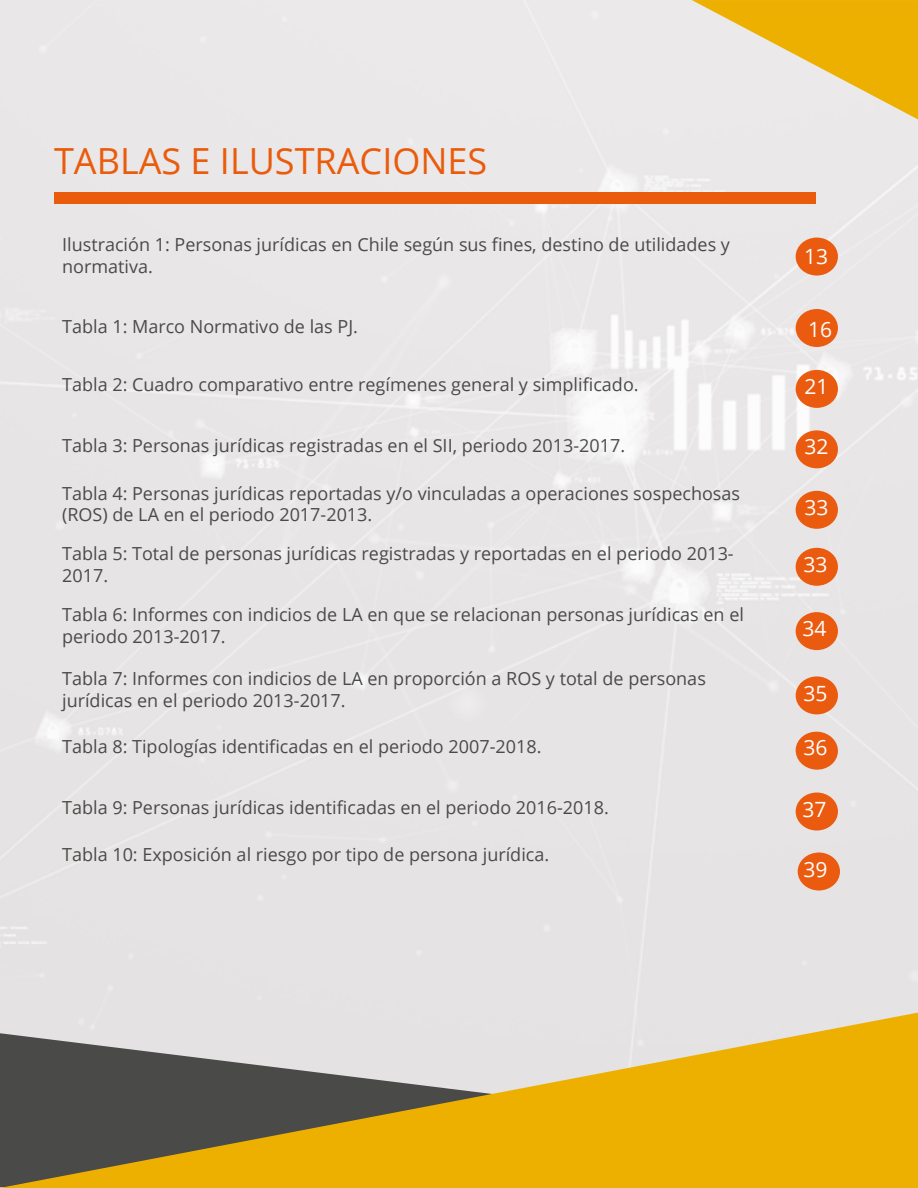
<style>
.page{position:relative;width:918px;height:1188px;background:#fff}
.page>*{position:absolute;margin:0;border:0;box-sizing:border-box;transform-origin:0 0}
.t1{font:36px "Open Sans";color:#ea5b0b}
.t2{font:21px "Open Sans";color:#fff}
.t3{font:18px/21.6px "Open Sans";color:#4a4a49}
</style>
<div class="page">
<div style="left:0;top:0;width:918px;height:1013px;background:#e7e5e5"></div>
<div style="left:54px;top:193px;width:762px;height:11px;background:#ea5b0b"></div>
<svg style="left:692px;top:0;width:226px;height:119px;background:#eccc74"></svg>
<svg style="left:0;top:1013px;width:918px;height:175px;background:#c4a44c"></svg>
<div style="left:796px;top:238px;width:42px;height:38px;background:#ea5b10;border-radius:50%"></div>
<div style="left:796px;top:548px;width:42px;height:38px;background:#ea5b10;border-radius:50%"></div>
<div style="left:796px;top:491px;width:42px;height:38px;background:#ea5b10;border-radius:50%"></div>
<div style="left:796px;top:309px;width:42px;height:38px;background:#ea5b10;border-radius:50%"></div>
<div style="left:796px;top:612px;width:42px;height:38px;background:#ea5b10;border-radius:50%"></div>
<div style="left:796px;top:430px;width:42px;height:38px;background:#ea5b10;border-radius:50%"></div>
<div style="left:796px;top:370px;width:42px;height:38px;background:#ea5b10;border-radius:50%"></div>
<div style="left:796px;top:676px;width:42px;height:38px;background:#ea5b10;border-radius:50%"></div>
<svg style="left:795px;top:731px;width:44px;height:39px;background:#e97f48"></svg>
<div style="left:796px;top:793px;width:42px;height:38px;background:#ea5b10;border-radius:50%"></div>
<div style="left:798px;top:853px;width:42px;height:38px;background:#ea5b10;border-radius:50%"></div>
<h1 class="t1" style="left:54px;top:137px;width:435px">TABLAS E ILUSTRACIONES</h1>
<p class="t3" style="left:62px;top:233px;width:669px">Ilustración 1: Personas jurídicas en Chile según sus fines, destino de utilidades y normativa.</p>
<p class="t2" style="left:804px;top:242px;width:26px">13</p>
<p class="t3" style="left:62px;top:316px;width:297px">Tabla 1: Marco Normativo de las PJ.</p>
<p class="t2" style="left:808px;top:315px;width:26px">16</p>
<p class="t3" style="left:62px;top:374px;width:578px">Tabla 2: Cuadro comparativo entre regímenes general y simplificado.</p>
<p class="t2" style="left:805px;top:372px;width:26px">21</p>
<p class="t3" style="left:62px;top:434px;width:565px">Tabla 3: Personas jurídicas registradas en el SII, periodo 2013-2017.</p>
<p class="t3" style="left:62px;top:482px;width:680px">Tabla 4: Personas jurídicas reportadas y/o vinculadas a operaciones sospechosas (ROS) de LA en el periodo 2017-2013.</p>
<p class="t3" style="left:62px;top:542px;width:673px">Tabla 5: Total de personas jurídicas registradas y reportadas en el periodo 2013-<br>2017.</p>
<p class="t3" style="left:62px;top:603px;width:683px">Tabla 6: Informes con indicios de LA en que se relacionan personas jurídicas en el periodo 2013-2017.</p>
<p class="t3" style="left:62px;top:668px;width:645px">Tabla 7: Informes con indicios de LA en proporción a ROS y total de personas jurídicas en el periodo 2013-2017.</p>
<p class="t3" style="left:62px;top:735px;width:481px">Tabla 8: Tipologías identificadas en el periodo 2007-2018.</p>
<p class="t3" style="left:62px;top:796px;width:548px">Tabla 9: Personas jurídicas identificadas en el periodo 2016-2018.</p>
<p class="t3" style="left:62px;top:844px;width:489px">Tabla 10: Exposición al riesgo por tipo de persona jurídica.</p>
<p class="t2" style="left:805px;top:432px;width:26px">32</p>
<p class="t2" style="left:805px;top:493px;width:26px">33</p>
<p class="t2" style="left:804px;top:550px;width:26px">33</p>
<p class="t2" style="left:802px;top:614px;width:26px">34</p>
<p class="t2" style="left:804px;top:679px;width:26px">35</p>
<p class="t2" style="left:804px;top:733px;width:26px">36</p>
<p class="t2" style="left:802px;top:795px;width:26px">37</p>
<p class="t2" style="left:804px;top:855px;width:26px">39</p>
</div>
